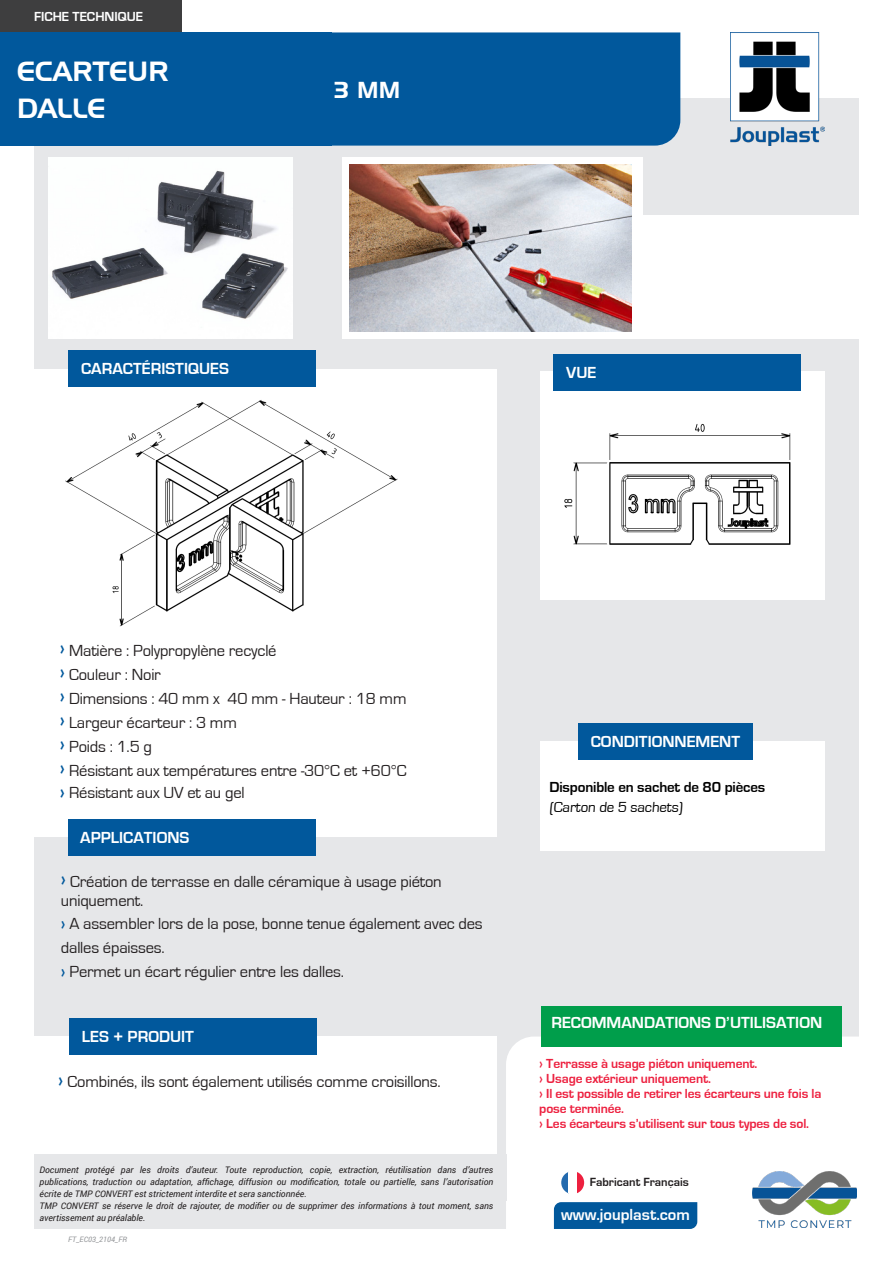
<style>
.page{position:relative;width:893px;height:1263px;background:#fff}
.page>*{position:absolute;margin:0;border:0;box-sizing:border-box;transform-origin:0 0}
.t1{font:27px "Handel Gothic BT";color:#fff}
.t2{font:22.5px "Handel Gothic BT";color:#fff}
.t3{font:16.5px/19.5px "Eurostile";letter-spacing:-.01em;color:#231f20}
.t4{font:700 16.5px "Eurostile";color:#fff}
.Texte_conditionnemen{font:700 15px "Eurostile";letter-spacing:-.01em;color:#000}
.Texte_conditionnemen-2{font:15px "Eurostile";color:#000}
.Texte_rouge{font:700 13.5px/15px "Eurostile";letter-spacing:-.01em;color:#ed203f}
.t5{font:700 13.5px "Eurostile";color:#fff}
.t6{font:700 12.15px "Eurostile";color:#231f20}
.t7{font:italic 9px/12px "Roboto";color:#231f20;text-align:justify}
.t8{font:italic 7.5px "Roboto";color:#939598}
.s1{font-weight:700;font-size:18px;color:#01589c}
.s2{font-weight:700;color:#01589c}
</style>
<div class="page">
<div style="left:34px;top:99px;width:825px;height:1130px;background:#e6e7e9"></div>
<div style="left:32px;top:1036px;width:464px;height:127px;background:#fff"></div>
<div style="left:342px;top:215px;width:551px;height:123px;background:#fff"></div>
<div style="left:342px;top:157px;width:301px;height:152px;background:#fff"></div>
<div style="left:0;top:0;width:181px;height:32px;background:#3e3e3f"></div>
<div style="left:0;top:369px;width:496px;height:468px;background:#fff"></div>
<div style="left:69px;top:350px;width:247px;height:36px;background:#01589c"></div>
<div style="left:506px;top:1036px;width:353px;height:193px;background:#fff"></div>
<div style="left:541px;top:1007px;width:301px;height:40px;background:#009e4b"></div>
<div style="left:68px;top:819px;width:248px;height:36px;background:#01589c"></div>
<div style="left:34px;top:1154px;width:472px;height:47px;background:#e6e7e9"></div>
<div style="left:0;top:32px;width:332px;height:114px;background:#01589c"></div>
<div style="left:332px;top:32px;width:348px;height:114px;background:#01589c"></div>
<div style="left:540px;top:741px;width:285px;height:110px;background:#fff"></div>
<div style="left:578px;top:723px;width:175px;height:36px;background:#01589c"></div>
<div style="left:69px;top:1018px;width:248px;height:37px;background:#01589c"></div>
<img style="left:65px;top:400px;width:333px;height:227px">
<img style="left:350px;top:165px;width:281px;height:167px">
<div style="left:540px;top:371px;width:285px;height:228px;background:#fff"></div>
<div style="left:554px;top:355px;width:247px;height:36px;background:#01589c"></div>
<img style="left:564px;top:424px;width:227px;height:121px">
<img style="left:753px;top:1171px;width:103px;height:57px">
<img style="left:730px;top:32px;width:95px;height:114px">
<div style="left:554px;top:1202px;width:143px;height:27px;background:#01589c"></div>
<svg style="left:561px;top:1171px;width:8px;height:23px"></svg>
<svg style="left:577px;top:1171px;width:7px;height:23px"></svg>
<div style="left:569px;top:1171px;width:8px;height:23px;background:#fff"></div>
<img style="left:49px;top:157px;width:243px;height:181px">
<p class="t5" style="left:34px;top:9px;width:111px">FICHE TECHNIQUE</p>
<p class="t1" style="left:17px;top:55px;width:153px">ECARTEUR</p>
<p class="t1" style="left:17px;top:92px;width:90px">DALLE</p>
<p class="t4" style="left:81px;top:359px;width:149px">CARACTÉRISTIQUES</p>
<p class="t2" style="left:334px;top:76px;width:67px">3 MM</p>
<p class="t4" style="left:566px;top:364px;width:32px">VUE</p>
<p class="t3" style="left:60px;top:641px;width:218px"><span class="s1">›</span> Matière : Polypropylène recyclé</p>
<p class="t3" style="left:60px;top:665px;width:103px"><span class="s1">›</span> Couleur : Noir</p>
<p class="t3" style="left:60px;top:689px;width:348px"><span class="s1">›</span> Dimensions : 40 mm x 40 mm - Hauteur : 18 mm</p>
<p class="t3" style="left:60px;top:713px;width:179px"><span class="s1">›</span> Largeur écarteur : 3 mm</p>
<p class="t3" style="left:60px;top:737px;width:94px"><span class="s1">›</span> Poids : 1.5 g</p>
<p class="t3" style="left:60px;top:761px;width:348px"><span class="s1">›</span> Résistant aux températures entre -30°C et +60°C</p>
<p class="t3" style="left:60px;top:783px;width:186px"><span class="s1">›</span> Résistant aux UV et au gel</p>
<p class="t4" style="left:80px;top:828px;width:111px">APPLICATIONS</p>
<p class="t3" style="left:61px;top:872px;width:382px"><span class="s1">›</span> Création de terrasse en dalle céramique à usage piéton uniquement.</p>
<p class="t3" style="left:61px;top:912px;width:423px;line-height:24px"><span class="s2">›</span> A assembler lors de la pose, bonne tenue également avec des dalles épaisses.</p>
<p class="t3" style="left:61px;top:962px;width:285px"><span class="s2">›</span> Permet un écart régulier entre les dalles.</p>
<p class="t4" style="left:82px;top:1028px;width:114px">LES + PRODUIT</p>
<p class="t3" style="left:58px;top:1072px;width:384px"><span class="s1">›</span> Combinés, ils sont également utilisés comme croisillons.</p>
<p class="t7" style="left:40px;top:1164px;width:455px">Document protégé par les droits d’auteur. Toute reproduction, copie, extraction, réutilisation dans d’autres publications, traduction ou adaptation, affichage, diffusion ou modification, totale ou partielle, sans l’autorisation écrite de TMP CONVERT est strictement interdite et sera sanctionnée.</p>
<p class="t7" style="left:40px;top:1200px;width:455px">TMP CONVERT se réserve le droit de rajouter, de modifier ou de supprimer des informations à tout moment, sans avertissement au préalable.</p>
<p class="t8" style="left:68px;top:1234px;width:61px">FT_EC03_2104_FR</p>
<p class="t4" style="left:591px;top:732px;width:151px">CONDITIONNEMENT</p>
<p class="Texte_conditionnemen" style="left:549px;top:779px;width:217px">Disponible en sachet de 80 pièces</p>
<p class="Texte_conditionnemen-2" style="left:549px;top:799px;width:136px">(Carton de 5 sachets)</p>
<p class="t4" style="left:551px;top:1014px;width:272px">RECOMMANDATIONS D’UTILISATION</p>
<p class="Texte_rouge" style="left:539px;top:1056px;width:220px">› Terrasse à usage piéton uniquement.</p>
<p class="Texte_rouge" style="left:539px;top:1071px;width:173px">› Usage extérieur uniquement.</p>
<p class="Texte_rouge" style="left:539px;top:1086px;width:284px">› Il est possible de retirer les écarteurs une fois la pose terminée.</p>
<p class="Texte_rouge" style="left:539px;top:1116px;width:271px">› Les écarteurs s’utilisent sur tous types de sol.</p>
<p class="t6" style="left:590px;top:1175px;width:100px">Fabricant Français</p>
<p class="t4" style="left:561px;top:1206px;width:130px">www.jouplast.com</p>
</div>
